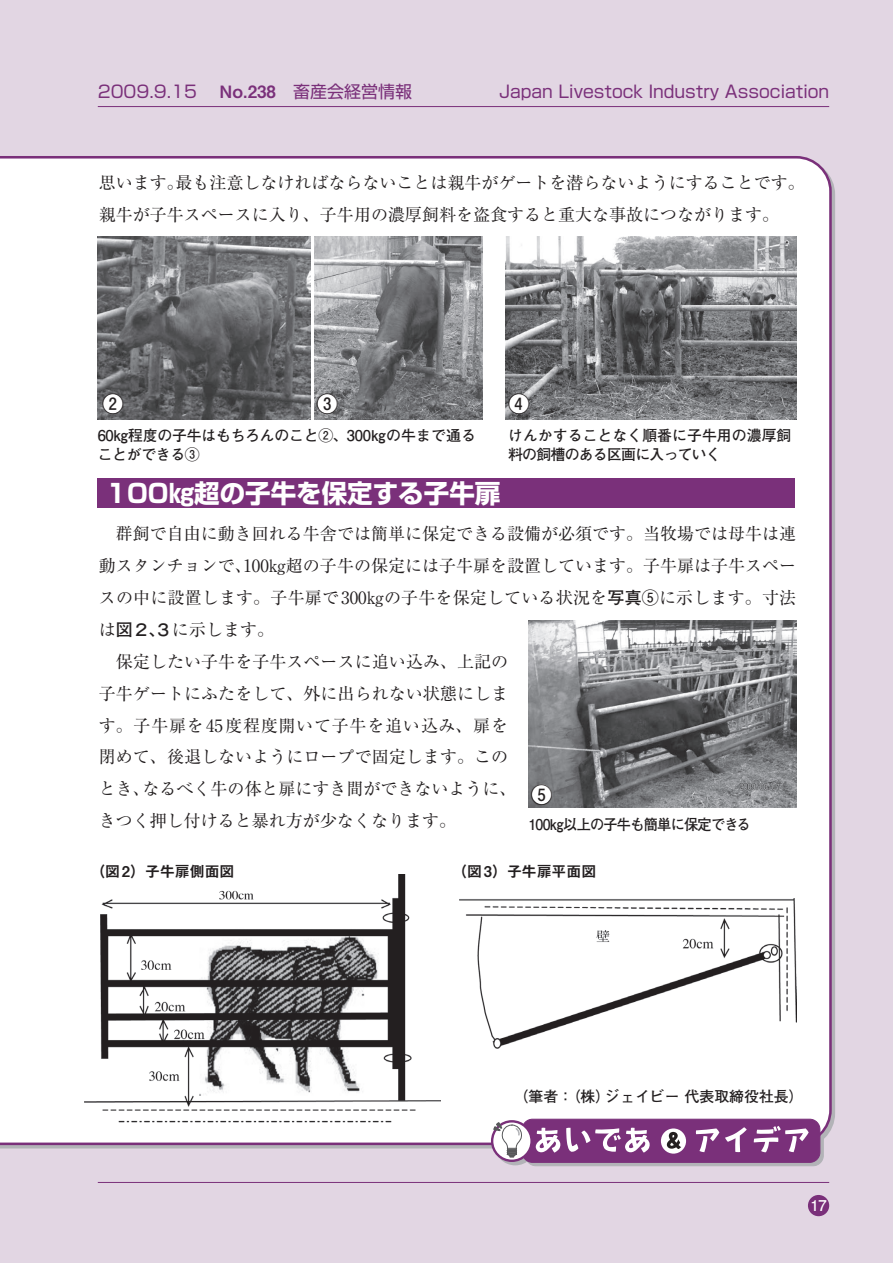
<style>
.page{position:relative;width:893px;height:1263px;background:#e2d6e3}
.page>*{position:absolute;margin:0;border:0;box-sizing:border-box;transform-origin:0 0}
.t1{font:700 25.5px "Shin Go Pro";color:#fff}
.t2{font:700 21.6px "Futo Go B101 Pro";color:#231f20}
.t3{font:16.95px/32px "Ryumin Pro";color:#231f20}
.t4{font:16.95px "Shin Go Pro";color:#7a307a}
.t5{font:700 14.85px/19.2px "Futo Go B101 Pro";letter-spacing:-.015em;color:#231f20}
.t6{font:14.85px "Midashi Go Pro MB31";color:#231f20}
.t7{font:700 14.85px "Futo Go B101 Pro";letter-spacing:-.05em;color:#231f20;scale:.95 1}
.t8{font:700 14.85px "Futo Go B101 Pro";color:#fff}
.s1{font-family:"Midashi Go Pro MB31"}
.s2{font-family:"Futo Go B101 Pro";font-weight:700}
</style>
<div class="page">
<svg style="left:526px;top:1122px;width:297px;height:44px"></svg>
<div style="left:525px;top:1122px;width:298px;height:44px;border:1px solid #b2b3b7;border-radius:10px"></div>
<svg style="left:495px;top:1125px;width:40px;height:39px"></svg>
<div style="left:494px;top:1123px;width:42px;height:42px;border:2px solid #b2b3b7;border-radius:50%"></div>
<div style="left:0;top:156px;width:832px;height:989px;background:#fff"></div>
<div style="left:522px;top:1119px;width:298px;height:43px;background:#7a307a;border-radius:10px"></div>
<div style="left:522px;top:1119px;width:298px;height:43px;border:1px solid #7a307a;border-radius:10px"></div>
<svg style="left:659px;top:1126px;width:29px;height:30px"></svg>
<div style="left:656px;top:1124px;width:35px;height:34px;border:5px solid #7a307a;border-radius:50%"></div>
<svg style="left:492px;top:1121px;width:40px;height:40px"></svg>
<div style="left:491px;top:1120px;width:42px;height:42px;border:2px solid #7a307a;border-radius:50%"></div>
<svg style="left:667px;top:1132px;width:14px;height:17px"></svg>
<svg style="left:492px;top:1120px;width:30px;height:38px"></svg>
<svg style="left:530px;top:1127px;width:120px;height:26px"></svg>
<svg style="left:692px;top:1119px;width:123px;height:34px"></svg>
<div style="left:808px;top:1195px;width:21px;height:21px;background:#7a307a;border-radius:50%"></div>
<hr style="left:98px;top:106px;width:731px;height:1px;background:#7a307a">
<hr style="left:98px;top:1182px;width:731px;height:1px;background:#7a307a">
<div style="left:98px;top:478px;width:697px;height:30px;background:#7a307a"></div>
<img style="left:98px;top:237px;width:212px;height:183px">
<img style="left:315px;top:237px;width:168px;height:182px">
<img style="left:505px;top:237px;width:292px;height:182px">
<img style="left:528px;top:621px;width:268px;height:187px">
<img style="left:460px;top:899px;width:336px;height:165px">
<img style="left:84px;top:875px;width:356px;height:256px">
<div style="left:103px;top:394px;width:20px;height:19px;background:#fff;border-radius:50%"></div>
<div style="left:318px;top:394px;width:19px;height:19px;background:#fff;border-radius:50%"></div>
<div style="left:509px;top:394px;width:20px;height:19px;background:#fff;border-radius:50%"></div>
<div style="left:532px;top:784px;width:20px;height:20px;background:#fff;border-radius:50%"></div>
<p class="t4" style="left:98px;top:78px;width:316px">2009.9.15　 <span class="s1">No.238</span>　畜産会経営情報</p>
<p class="t4" style="left:499px;top:78px;width:331px">Japan Livestock Industry Association</p>
<p class="t3" style="left:99px;top:166px;width:707px">思います。最も注意しなければならないことは親牛がゲートを潜らないようにすることです。親牛が子牛スペースに入り、子牛用の濃厚飼料を盗食すると重大な事故につながります。</p>
<p class="t2" style="left:102px;top:386px;width:23px">②</p>
<p class="t2" style="left:317px;top:386px;width:23px">③</p>
<p class="t2" style="left:508px;top:386px;width:23px">④</p>
<p class="t5" style="left:98px;top:423px;width:380px">60㎏程度の子牛はもちろんのこと②、300㎏の牛まで通ることができる③</p>
<p class="t5" style="left:508px;top:423px;width:285px">けんかすることなく順番に子牛用の濃厚飼料の飼槽のある区画に入っていく</p>
<h1 class="t1" style="left:106px;top:473px;width:396px">100㎏超の子牛を保定する子牛扉</h1>
<p class="t3" style="left:99px;top:517px;width:699px">　群飼で自由に動き回れる牛舎では簡単に保定できる設備が必須です。当牧場では母牛は連動スタンチョンで、100㎏超の子牛の保定には子牛扉を設置しています。子牛扉は子牛スペースの中に設置します。子牛扉で 300㎏の子牛を保定している状況を<span class="s2">写真⑤</span>に示します。寸法は<span class="s2">図２、３</span>に示します。<br>　保定したい子牛を子牛スペースに追い込み、上記の<br>子牛ゲートにふたをして、外に出られない状態にしま<br>す。子牛扉を45度程度開いて子牛を追い込み、扉を<br>閉めて、後退しないようにロープで固定します。この<br>とき、なるべく牛の体と扉にすき間ができないように、<br>きつく押し付けると暴れ方が少なくなります。</p>
<p class="t2" style="left:531px;top:777px;width:23px">⑤</p>
<p class="t7" style="left:528px;top:812px;width:235px">100㎏以上の子牛も簡単に保定できる</p>
<p class="t6" style="left:90px;top:860px;width:146px">（図 2）子牛扉側面図</p>
<p class="t6" style="left:452px;top:860px;width:146px">（図 3）子牛扉平面図</p>
<p class="t5" style="left:514px;top:1084px;width:292px">（筆者：（株）ジェイビー 代表取締役社長）</p>
<p class="t8" style="left:810px;top:1194px;width:18px">17</p>
</div>
